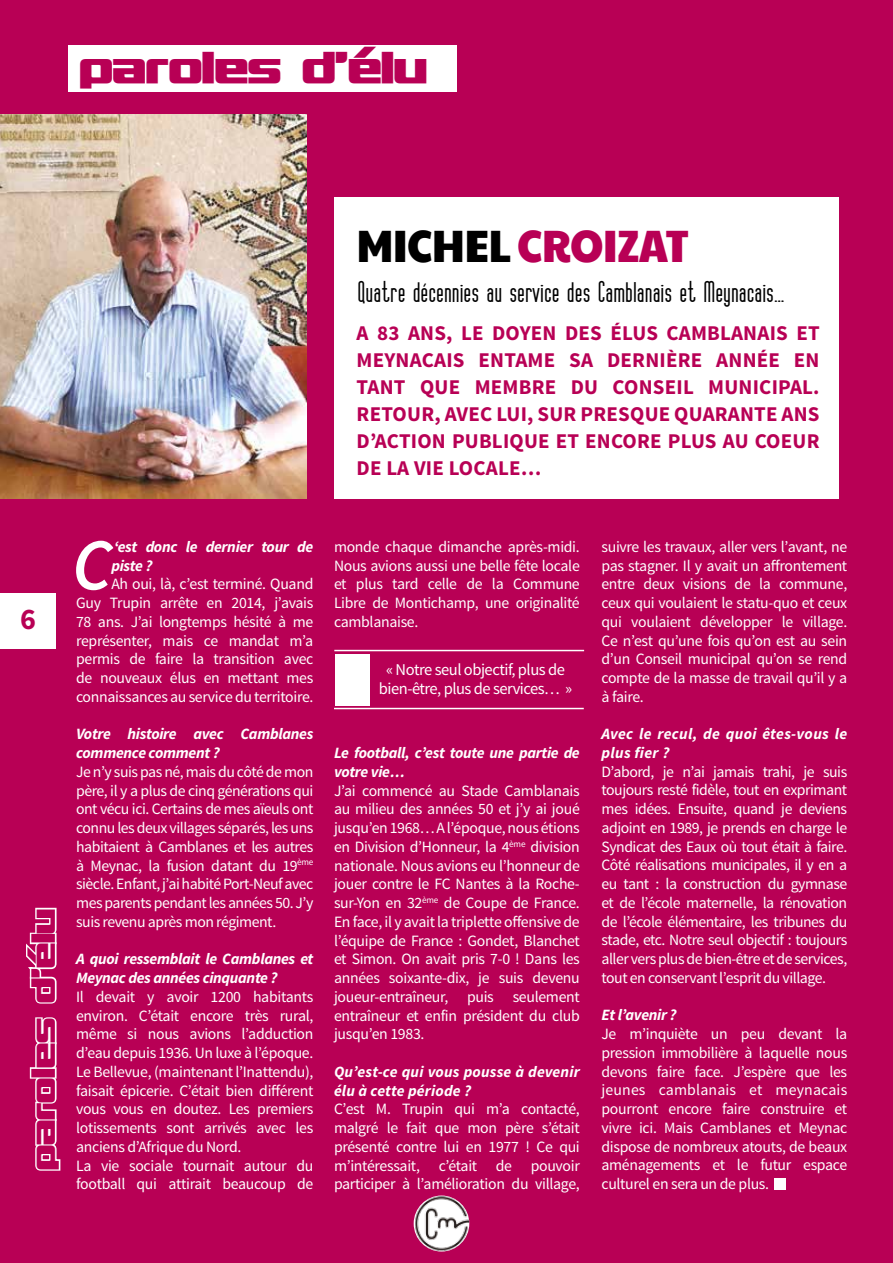
<style>
.page{position:relative;width:893px;height:1263px;background:#b80055}
.page>*{position:absolute;margin:0;border:0;box-sizing:border-box;transform-origin:0 0}
.t1{font:italic 600 73.05px "Source Sans Pro";color:#fff}
.t2{font:45.3px "Paytone One";letter-spacing:-.02em;color:#b80055;scale:.93 1}
.t3{font:700 42px "Interceptor";letter-spacing:.01em;color:#b80055}
.t4{font:700 31.5px "Interceptor";color:#b80055}
.t5{font:700 30px "Source Sans Pro";color:#b80055}
.t6{font:700 25.5px "Vertigo FLF";color:#000}
.t7{font:700 21px/27px "Source Sans Pro";letter-spacing:.01em;color:#b80055;text-align:justify}
.t8{font:16.5px/19.8px "Source Sans Pro";letter-spacing:-.03em;color:#fff;text-align:center}
.t9{font:15.75px/18.8px "Source Sans Pro";letter-spacing:-.02em;color:#fff;text-align:justify}
.t10{font:italic 700 15.75px/18.8px "Source Sans Pro";letter-spacing:-.02em;color:#fff}
.t11{font:italic 700 15.75px/18.8px "Source Sans Pro";letter-spacing:.01em;color:#fff}
.t12{font:italic 700 15.75px/18.8px "Source Sans Pro";letter-spacing:.02em;color:#fff}
.s1{color:#000}
</style>
<div class="page">
<div style="left:775px;top:1178px;width:11px;height:11px;background:#fff"></div>
<img style="left:0;top:114px;width:306px;height:385px">
<div style="left:69px;top:45px;width:388px;height:47px;background:#fff"></div>
<div style="left:334px;top:197px;width:505px;height:139px;background:#fff"></div>
<div style="left:335px;top:654px;width:35px;height:51px;background:#fff"></div>
<hr style="left:334px;top:650px;width:250px;height:1px;background:#fff">
<hr style="left:334px;top:708px;width:250px;height:1px;background:#fff">
<div style="left:334px;top:331px;width:505px;height:168px;background:#fff"></div>
<div style="left:30px;top:1067px;width:27px;height:12px;border:3px solid #fff"></div>
<svg style="left:34px;top:1017px;width:27px;height:154px"></svg>
<svg style="left:26px;top:907px;width:31px;height:97px"></svg>
<div style="left:0;top:594px;width:56px;height:55px;background:#fff"></div>
<img style="left:414px;top:1195px;width:55px;height:56px;border-radius:28px">
<h3 class="t3" style="left:81px;top:39px;width:349px">paroles d’élu</h3>
<h2 class="t2" style="left:357px;top:210px;width:359px"><span class="s1">MICHEL</span> CROIZAT</h2>
<h3 class="t6" style="left:358px;top:276px;width:428px">Quatre décennies au service des Camblanais et Meynacais…</h3>
<h3 class="t7" style="left:357px;top:320px;width:465px">A 83 ANS, LE DOYEN DES ÉLUS CAMBLANAIS ET MEYNACAIS ENTAME SA DERNIÈRE ANNÉE EN TANT QUE MEMBRE DU CONSEIL MUNICIPAL.<br>RETOUR, AVEC LUI, SUR PRESQUE QUARANTE ANS D’ACTION PUBLIQUE ET ENCORE PLUS AU COEUR DE LA VIE LOCALE…</h3>
<h3 class="t5" style="left:20px;top:600px;width:17px">6</h3>
<h3 class="t4" style="left:22px;top:1169px;width:262px;rotate:-90deg">paroles d’élu</h3>
<p class="t10" style="left:111px;top:537px;width:204px">‘est donc le dernier tour de piste ?</p>
<p class="t9" style="left:76px;top:575px;width:239px;text-indent:35px">Ah oui, là, c’est terminé. Quand Guy Trupin arrête en 2014, j’avais 78 ans. J’ai longtemps hésité à me représenter, mais ce mandat m’a permis de faire la transition avec de nouveaux élus en mettant mes connaissances au service du territoire.</p>
<p class="t10" style="left:76px;top:725px;width:239px">Votre histoire avec Camblanes commence comment ?</p>
<p class="t9" style="left:76px;top:762px;width:239px">Je n’y suis pas né, mais du côté de mon père, il y a plus de cinq générations qui ont vécu ici. Certains de mes aïeuls ont connu les deux villages séparés, les uns habitaient à Camblanes et les autres à Meynac, la fusion datant du 19<sup>ème </sup>siècle. Enfant, j’ai habité Port-Neuf avec mes parents pendant les années 50. J’y suis revenu après mon régiment.</p>
<p class="t10" style="left:76px;top:950px;width:239px">A quoi ressemblait le Camblanes et<br>Meynac des années cinquante ?</p>
<p class="t9" style="left:76px;top:987px;width:239px;text-align:left">Il devait y avoir 1200 habitants environ. C’était encore très rural, même si nous avions l’adduction d’eau depuis 1936. Un luxe à l’époque.<br>Le Bellevue, (maintenant l’Inattendu), faisait épicerie. C’était bien différent vous vous en doutez. Les premiers lotissements sont arrivés avec les anciens d’Afrique du Nord.<br>La vie sociale tournait autour du football qui attirait beaucoup de</p>
<h1 class="t1" style="left:72px;top:519px;width:42px">C</h1>
<p class="t9" style="left:334px;top:537px;width:247px">monde chaque dimanche après-midi.<br>Nous avions aussi une belle fête locale et plus tard celle de la Commune Libre de Montichamp, une originalité camblanaise.</p>
<p class="t8" style="left:379px;top:660px;width:195px">« Notre seul objectif, plus de bien-être, plus de services… »</p>
<p class="t10" style="left:334px;top:743px;width:247px">Le football, c’est toute une partie de votre vie…</p>
<p class="t9" style="left:334px;top:781px;width:247px">J’ai commencé au Stade Camblanais au milieu des années 50 et j’y ai joué jusqu’en 1968… A l’époque, nous étions en Division d’Honneur, la 4<sup>ème</sup> division nationale. Nous avions eu l’honneur de jouer contre le FC Nantes à la Roche&shy;sur-Yon en 32<sup>ème</sup> de Coupe de France.<br>En face, il y avait la triplette offensive de l’équipe de France : Gondet, Blanchet et Simon. On avait pris 7-0 ! Dans les années soixante-dix, je suis devenu joueur-entraîneur, puis seulement entraîneur et enfin président du club jusqu’en 1983.</p>
<p class="t11" style="left:334px;top:1062px;width:247px">Qu’est-ce qui vous pousse à devenir élu à cette période ?</p>
<p class="t9" style="left:334px;top:1100px;width:247px">C’est M. Trupin qui m’a contacté, malgré le fait que mon père s’était présenté contre lui en 1977 ! Ce qui m’intéressait, c’était de pouvoir participer à l’amélioration du village,</p>
<p class="t9" style="left:601px;top:537px;width:247px">suivre les travaux, aller vers l’avant, ne pas stagner. Il y avait un affrontement entre deux visions de la commune, ceux qui voulaient le statu-quo et ceux qui voulaient développer le village.<br>Ce n’est qu’une fois qu’on est au sein d’un Conseil municipal qu’on se rend compte de la masse de travail qu’il y a à faire.</p>
<p class="t12" style="left:601px;top:724px;width:247px">Avec le recul, de quoi êtes-vous le plus fier ?</p>
<p class="t9" style="left:601px;top:762px;width:247px">D’abord, je n’ai jamais trahi, je suis toujours resté fidèle, tout en exprimant mes idées. Ensuite, quand je deviens adjoint en 1989, je prends en charge le Syndicat des Eaux où tout était à faire.<br>Côté réalisations municipales, il y en a eu tant : la construction du gymnase et de l’école maternelle, la rénovation de l’école élémentaire, les tribunes du stade, etc. Notre seul objectif : toujours aller vers plus de bien-être et de services, tout en conservant l’esprit du village.</p>
<p class="t10" style="left:601px;top:1006px;width:77px">Et l’avenir ?</p>
<p class="t9" style="left:601px;top:1025px;width:247px">Je m’inquiète un peu devant la pression immobilière à laquelle nous devons faire face. J’espère que les jeunes camblanais et meynacais pourront encore faire construire et vivre ici. Mais Camblanes et Meynac dispose de nombreux atouts, de beaux aménagements et le futur espace culturel en sera un de plus.</p>
</div>
